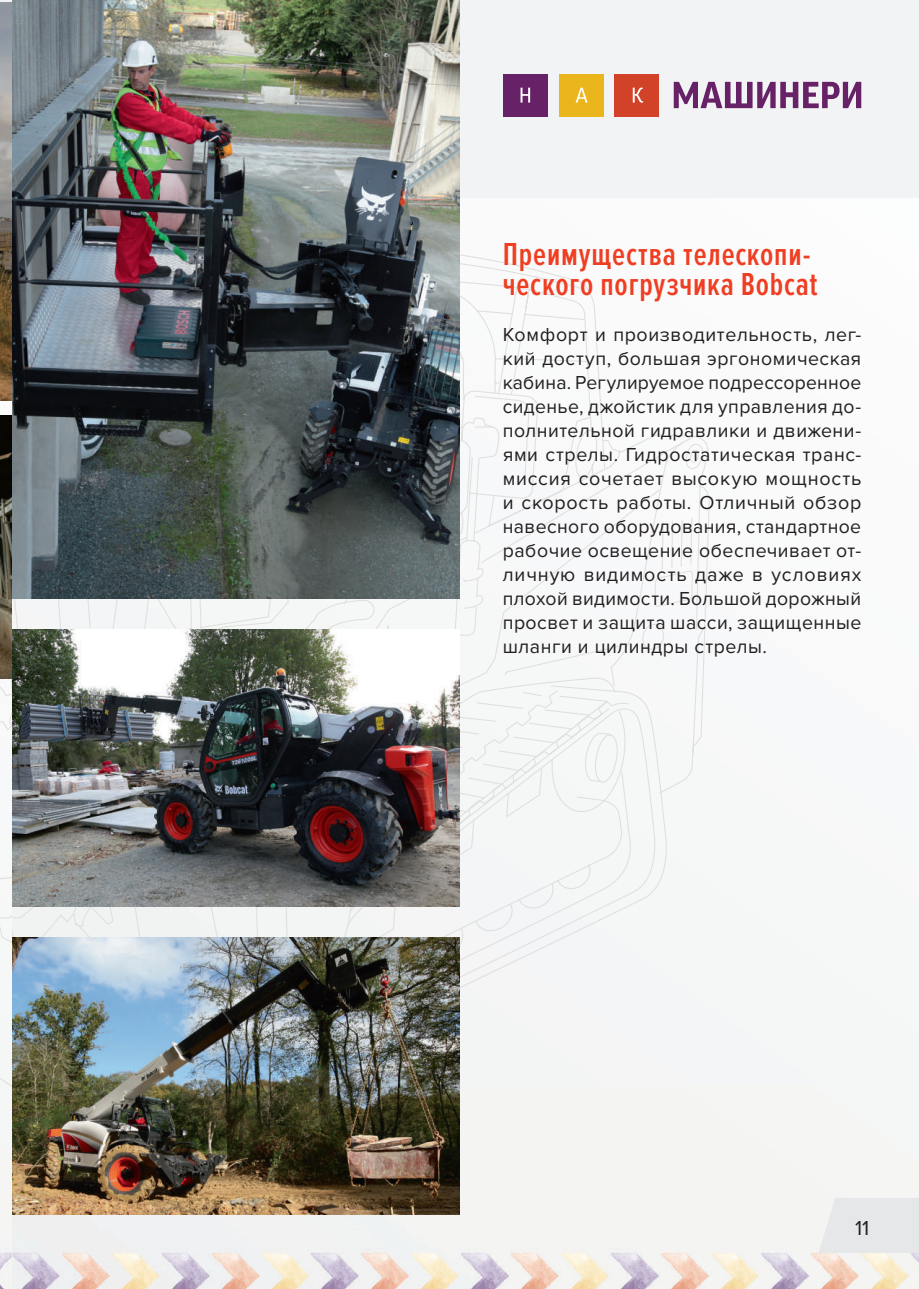
<style>
.page{position:relative;width:919px;height:1289px;background:#fff}
.page>*{position:absolute;margin:0;border:0;box-sizing:border-box;transform-origin:0 0}
.t1{font:600 33px/30px "Proxima Nova Ex Cn";letter-spacing:.025em;color:#ef3e22}
.t2{font:21px "Proxima Nova";color:#231f20}
.t3{font:19.5px/24px "Proxima Nova";letter-spacing:.025em;color:#231f20;text-align:justify}
</style>
<div class="page">
<img style="left:0;top:1219px;width:13px;height:69px">
<svg style="left:0;top:401px;width:13px;height:818px"></svg>
<img style="left:0;top:2px;width:13px;height:399px">
<img style="left:0;top:416px;width:13px;height:262px">
<div style="left:13px;top:1px;width:905px;height:1287px;background:#f9f9f9"></div>
<svg style="left:459px;top:226px;width:250px;height:860px"></svg>
<svg style="left:13px;top:462px;width:647px;height:575px"></svg>
<img style="left:13px;top:1086px;width:905px;height:202px">
<div style="left:13px;top:0;width:905px;height:198px;background:#f2f3f4"></div>
<svg style="left:818px;top:1197px;width:100px;height:55px;background:#e7e8ea"></svg>
<svg style="left:673px;top:82px;width:188px;height:26px"></svg>
<div style="left:503px;top:74px;width:45px;height:42px;background:#672267"></div>
<div style="left:559px;top:74px;width:45px;height:42px;background:#ebb51c"></div>
<div style="left:614px;top:74px;width:45px;height:42px;background:#d24228"></div>
<svg style="left:520px;top:88px;width:10px;height:15px"></svg>
<svg style="left:575px;top:88px;width:12px;height:15px"></svg>
<svg style="left:632px;top:88px;width:11px;height:15px"></svg>
<img style="left:13px;top:0;width:446px;height:598px">
<img style="left:13px;top:629px;width:446px;height:277px">
<img style="left:13px;top:937px;width:446px;height:277px">
<h1 class="t1" style="left:503px;top:240px;width:316px">Преимущества телескопи&shy;ческого погрузчика Bobcat</h1>
<p class="t3" style="left:503px;top:322px;width:360px">Комфорт и производительность, лег&shy;кий доступ, большая эргономическая кабина. Регулируемое подрессоренное сиденье, джойстик для управления до&shy;полнительной гидравлики и движени&shy;ями стрелы. Гидростатическая транс&shy;миссия сочетает высокую мощность и скорость работы. Отличный обзор навесного оборудования, стандартное рабочие освещение обеспечивает от&shy;личную видимость даже в условиях плохой видимости. Большой дорожный просвет и защита шасси, защищенные шланги и цилиндры стрелы.</p>
<p class="t2" style="left:855px;top:1215px;width:16px">11</p>
</div>
